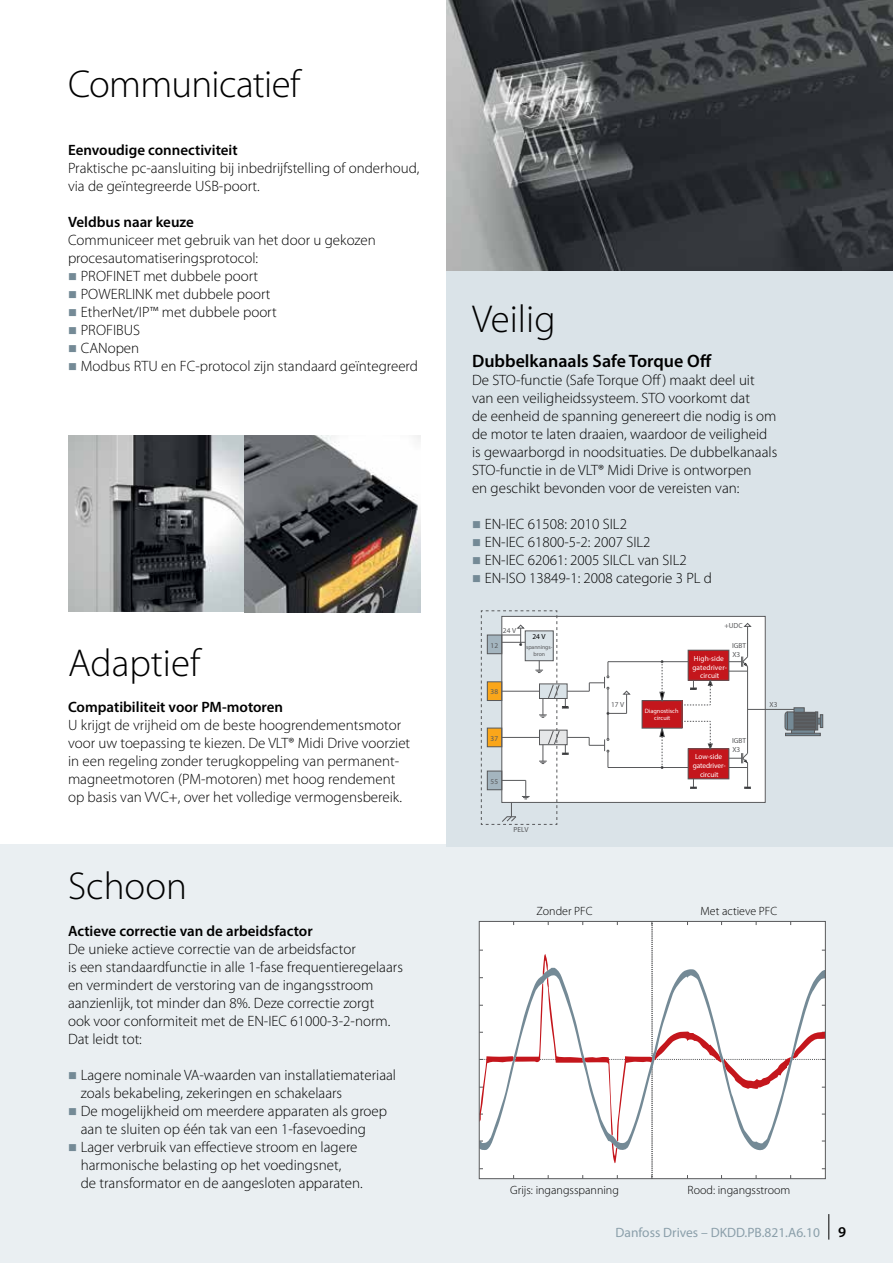
<style>
.page{position:relative;width:893px;height:1263px;background:#fff}
.page>*{position:absolute;margin:0;border:0;box-sizing:border-box;transform-origin:0 0}
.t1{font:300 39px "Myriad Pro";color:#000}
.t2{font:300 39px "Myriad Pro";letter-spacing:-.02em;color:#000}
.t3{font:600 18px "Myriad Pro";color:#000}
.t4{font:300 15px/18px "Myriad Pro";color:#000}
.t5{font:600 15px "Myriad Pro";color:#000}
.t6{font:13.5px "Myriad Pro";color:#8b9faa}
.t7{font:300 12px "Myriad Pro";color:#000}
.t8{font:7.35px "Myriad Pro";color:#58595b}
.t9{font:7.35px/8.9px "Myriad Pro";letter-spacing:.01em;color:#fff;text-align:center}
.t10{font:7.35px/8.9px "Myriad Pro";letter-spacing:-.015em;color:#fff;text-align:center}
.t11{font:7.35px "Myriad Pro";color:#000}
.t12{font:6.3px/7.5px "Myriad Pro";color:#fff;text-align:center}
.t13{font:5.85px/7.1px "Myriad Pro";letter-spacing:-.01em;color:#58595b;text-align:center}
.s1{color:#748a96}
.s2{font-weight:600;font-size:15px;color:#000}
</style>
<div class="page">
<div style="left:0;top:844px;width:893px;height:419px;background:#eaeff2"></div>
<div style="left:446px;top:0;width:447px;height:846px;background:#dae3e8"></div>
<div style="left:502px;top:616px;width:263px;height:186px;background:#fff"></div>
<div style="left:642px;top:701px;width:40px;height:27px;background:#c4161c"></div>
<div style="left:688px;top:749px;width:41px;height:30px;background:#c4161c"></div>
<div style="left:688px;top:650px;width:41px;height:30px;background:#c4161c"></div>
<div style="left:642px;top:700px;width:40px;height:28px;border:1px solid #58595b"></div>
<div style="left:688px;top:650px;width:41px;height:30px;border:1px solid #58595b"></div>
<div style="left:688px;top:749px;width:41px;height:30px;border:1px solid #58595b"></div>
<hr style="left:747px;top:626px;width:1px;height:31px;background:#58595b">
<svg style="left:744px;top:623px;width:7px;height:4px"></svg>
<svg style="left:690px;top:779px;width:7px;height:10px"></svg>
<hr style="left:747px;top:666px;width:1px;height:87px;background:#58595b">
<svg style="left:729px;top:656px;width:19px;height:16px"></svg>
<hr style="left:608px;top:767px;width:80px;height:1px;background:#58595b">
<svg style="left:729px;top:753px;width:22px;height:36px"></svg>
<hr style="left:608px;top:661px;width:80px;height:1px;background:#58595b">
<svg style="left:682px;top:680px;width:31px;height:26px"></svg>
<svg style="left:682px;top:721px;width:31px;height:28px"></svg>
<svg style="left:659px;top:660px;width:6px;height:41px"></svg>
<svg style="left:659px;top:728px;width:6px;height:41px"></svg>
<hr style="left:748px;top:709px;width:46px;height:1px;background:#58595b">
<svg style="left:785px;top:708px;width:38px;height:28px"></svg>
<svg style="left:481px;top:610px;width:149px;height:215px"></svg>
<img style="left:446px;top:0;width:447px;height:270px">
<div style="left:481px;top:923px;width:343px;height:254px;background:#fff"></div>
<svg style="left:481px;top:968px;width:343px;height:183px;background:#f5eff0"></svg>
<div style="left:479px;top:921px;width:347px;height:258px;border:1px solid #58595b"></div>
<img style="left:68px;top:435px;width:353px;height:177px">
<svg style="left:828px;top:1214px;width:1px;height:25px"></svg>
<h1 class="t2" style="left:68px;top:61px;width:234px">Communicatief</h1>
<p class="t5" style="left:68px;top:141px;width:171px">Eenvoudige connectiviteit</p>
<p class="t4" style="left:68px;top:159px;width:353px">Praktische pc-aansluiting bij inbedrijfstelling of onderhoud, via de geïntegreerde USB-poort.</p>
<p class="t5" style="left:68px;top:213px;width:127px">Veldbus naar keuze</p>
<p class="t4" style="left:68px;top:231px;width:309px">Communiceer met gebruik van het door u gekozen procesautomatiseringsprotocol:</p>
<p class="t4" style="left:68px;top:267px;width:192px"><span class="s1">■</span> PROFINET met dubbele poort</p>
<p class="t4" style="left:68px;top:285px;width:204px"><span class="s1">■</span> POWERLINK met dubbele poort</p>
<p class="t4" style="left:68px;top:303px;width:210px"><span class="s1">■</span> EtherNet/IP™ met dubbele poort</p>
<p class="t4" style="left:68px;top:321px;width:74px"><span class="s1">■</span> PROFIBUS</p>
<p class="t4" style="left:68px;top:339px;width:73px"><span class="s1">■</span> CANopen</p>
<p class="t4" style="left:68px;top:357px;width:351px"><span class="s1">■</span> Modbus RTU en FC-protocol zijn standaard geïntegreerd</p>
<h1 class="t1" style="left:68px;top:639px;width:134px">Adaptief</h1>
<p class="t5" style="left:68px;top:698px;width:217px">Compatibiliteit voor PM-motoren</p>
<p class="t4" style="left:68px;top:716px;width:344px">U krijgt de vrijheid om de beste hoogrendementsmotor voor uw toepassing te kiezen. De VLT® Midi Drive voorziet in een regeling zonder terugkoppeling van permanent&shy;magneetmotoren (PM-motoren) met hoog rendement op basis van VVC+, over het volledige vermogensbereik.</p>
<h1 class="t1" style="left:68px;top:862px;width:120px">Schoon</h1>
<p class="t5" style="left:68px;top:921px;width:246px">Actieve correctie van de arbeidsfactor</p>
<p class="t4" style="left:68px;top:940px;width:336px">De unieke actieve correctie van de arbeidsfactor<br>is een standaardfunctie in alle 1-fase frequentieregelaars en vermindert de verstoring van de ingangsstroom aanzienlijk, tot minder dan 8%. Deze correctie zorgt<br>ook voor conformiteit met de EN-IEC 61000-3-2-norm.<br>Dat leidt tot:</p>
<p class="t4" style="left:81px;top:1066px;width:317px;text-indent:-13px"><span class="s1">■</span> Lagere nominale VA-waarden van installatiemateriaal zoals bekabeling, zekeringen en schakelaars</p>
<p class="t4" style="left:68px;top:1102px;width:321px;text-align:center"><span class="s1">■</span> De mogelijkheid om meerdere apparaten als groep aan te sluiten op één tak van een 1-fasevoeding</p>
<p class="t4" style="left:81px;top:1138px;width:283px;text-indent:-13px"><span class="s1">■</span> Lager verbruik van effectieve stroom en lagere harmonische belasting op het voedingsnet,<br>de transformator en de aangesloten apparaten.</p>
<h1 class="t1" style="left:472px;top:295px;width:85px">Veilig</h1>
<p class="t3" style="left:472px;top:349px;width:241px">Dubbelkanaals Safe Torque Off</p>
<p class="t4" style="left:472px;top:371px;width:307px">De STO-functie (Safe Torque Off) maakt deel uit van een veiligheidssysteem. STO voorkomt dat<br>de eenheid de spanning genereert die nodig is om de motor te laten draaien, waardoor de veiligheid is gewaarborgd in noodsituaties. De dubbelkanaals STO-functie in de VLT® Midi Drive is ontworpen<br>en geschikt bevonden voor de vereisten van:</p>
<p class="t4" style="left:472px;top:515px;width:157px"><span class="s1">■</span> EN-IEC 61508: 2010 SIL2</p>
<p class="t4" style="left:472px;top:533px;width:180px"><span class="s1">■</span> EN-IEC 61800-5-2: 2007 SIL2</p>
<p class="t4" style="left:472px;top:551px;width:216px"><span class="s1">■</span> EN-IEC 62061: 2005 SILCL van SIL2</p>
<p class="t4" style="left:472px;top:569px;width:242px"><span class="s1">■</span> EN-ISO 13849-1: 2008 categorie 3 PL d</p>
<p class="t8" style="left:503px;top:625px;width:15px">24 V</p>
<p class="t8" style="left:491px;top:641px;width:9px">12</p>
<p class="t11" style="left:532px;top:632px;width:15px">24 V</p>
<p class="t13" style="left:526px;top:643px;width:28px">spannings&shy;bron</p>
<p class="t8" style="left:491px;top:687px;width:9px">38</p>
<p class="t8" style="left:491px;top:734px;width:9px">37</p>
<p class="t8" style="left:491px;top:777px;width:9px">55</p>
<p class="t8" style="left:513px;top:825px;width:17px">PELV</p>
<p class="t8" style="left:611px;top:700px;width:15px">17 V</p>
<p class="t12" style="left:645px;top:707px;width:35px">Diagnostisch circuit</p>
<p class="t8" style="left:724px;top:621px;width:20px">+UDC</p>
<p class="t8" style="left:732px;top:650px;width:9px">X3</p>
<p class="t8" style="left:732px;top:641px;width:16px">IGBT</p>
<p class="t9" style="left:692px;top:654px;width:36px">High-side gatedriver&shy;circuit</p>
<p class="t8" style="left:732px;top:736px;width:16px">IGBT</p>
<p class="t8" style="left:732px;top:745px;width:9px">X3</p>
<p class="t10" style="left:693px;top:752px;width:35px">Low-side gatedriver&shy;circuit</p>
<p class="t8" style="left:770px;top:700px;width:9px">X3</p>
<p class="t7" style="left:537px;top:903px;width:58px">Zonder PFC</p>
<p class="t7" style="left:700px;top:903px;width:78px">Met actieve PFC</p>
<p class="t7" style="left:688px;top:1183px;width:104px">Rood: ingangsstroom</p>
<p class="t6" style="left:615px;top:1224px;width:232px">Danfoss Drives – DKDD.PB.821.A6.10 <span class="s2">9</span></p>
<p class="t7" style="left:510px;top:1183px;width:110px">Grijs: ingangsspanning</p>
</div>
